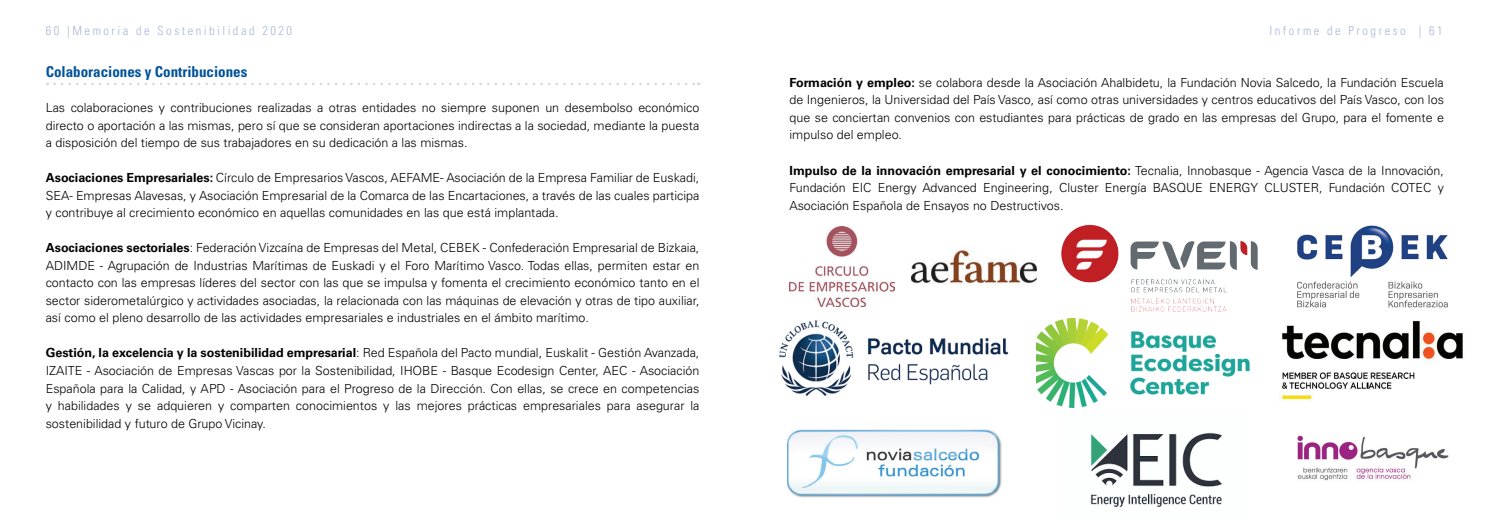
<style>
.page{position:relative;width:1489px;height:525px;background:#fff}
.page>*{position:absolute;margin:0;border:0;box-sizing:border-box;transform-origin:0 0}
.t1{font:700 condensed 15px "Univers LT Std";color:#01529a}
.t2{font:300 12.5px/17.5px "Univers LT Std";color:#000;text-align:justify}
.t3{font:300 condensed 12.5px "Univers LT Std";letter-spacing:.2em;color:#a8b7d9}
.s1{font-weight:700}
</style>
<div class="page">
<img style="left:789px;top:226px;width:105px;height:81px">
<img style="left:911px;top:250px;width:125px;height:35px">
<img style="left:1061px;top:224px;width:197px;height:88px">
<img style="left:1297px;top:225px;width:151px;height:83px">
<svg style="left:54px;top:82px;width:645px;height:3px"></svg>
<img style="left:779px;top:320px;width:230px;height:76px">
<img style="left:1036px;top:318px;width:213px;height:90px">
<img style="left:788px;top:429px;width:213px;height:68px">
<img style="left:1279px;top:320px;width:184px;height:81px">
<img style="left:1090px;top:433px;width:133px;height:74px">
<img style="left:1297px;top:435px;width:152px;height:46px">
<p class="t3" style="left:46px;top:24px;width:248px">60 |Memoria de Sostenibilidad 2020</p>
<p class="t3" style="left:1269px;top:24px;width:175px">Informe de Progreso | 61</p>
<p class="t1" style="left:46px;top:62px;width:203px">Colaboraciones y Contribuciones</p>
<p class="t2" style="left:46px;top:99px;width:655px">Las colaboraciones y contribuciones realizadas a otras entidades no siempre suponen un desembolso económico directo o aportación a las mismas, pero sí que se consideran aportaciones indirectas a la sociedad, mediante la puesta a disposición del tiempo de sus trabajadores en su dedicación a las mismas.</p>
<p class="t2" style="left:46px;top:169px;width:655px"><span class="s1">Asociaciones Empresariales:</span> Círculo de Empresarios Vascos, AEFAME- Asociación de la Empresa Familiar de Euskadi, SEA- Empresas Alavesas, y Asociación Empresarial de la Comarca de las Encartaciones, a través de las cuales participa y contribuye al crecimiento económico en aquellas comunidades en las que está implantada.</p>
<p class="t2" style="left:46px;top:239px;width:655px"><span class="s1">Asociaciones sectoriales</span>: Federación Vizcaína de Empresas del Metal, CEBEK - Confederación Empresarial de Bizkaia, ADIMDE - Agrupación de Industrias Marítimas de Euskadi y el Foro Marítimo Vasco. Todas ellas, permiten estar en contacto con las empresas líderes del sector con las que se impulsa y fomenta el crecimiento económico tanto en el sector siderometalúrgico y actividades asociadas, la relacionada con las máquinas de elevación y otras de tipo auxiliar, así como el pleno desarrollo de las actividades empresariales e industriales en el ámbito marítimo.</p>
<p class="t2" style="left:46px;top:344px;width:655px"><span class="s1">Gestión, la excelencia y la sostenibilidad empresarial</span>: Red Española del Pacto mundial, Euskalit - Gestión Avanzada, IZAITE - Asociación de Empresas Vascas por la Sostenibilidad, IHOBE - Basque Ecodesign Center, AEC - Asociación Española para la Calidad, y APD - Asociación para el Progreso de la Dirección. Con ellas, se crece en competencias y habilidades y se adquieren y comparten conocimientos y las mejores prácticas empresariales para asegurar la sostenibilidad y futuro de Grupo Vicinay.</p>
<p class="t2" style="left:789px;top:74px;width:656px"><span class="s1">Formación y empleo:</span> se colabora desde la Asociación Ahalbidetu, la Fundación Novia Salcedo, la Fundación Escuela de Ingenieros, la Universidad del País Vasco, así como otras universidades y centros educativos del País Vasco, con los que se conciertan convenios con estudiantes para prácticas de grado en las empresas del Grupo, para el fomente e impulso del empleo.</p>
<p class="t2" style="left:789px;top:161px;width:656px"><span class="s1">Impulso de la innovación empresarial y el conocimiento:</span> Tecnalia, Innobasque - Agencia Vasca de la Innovación, Fundación EIC Energy Advanced Engineering, Cluster Energía BASQUE ENERGY CLUSTER, Fundación COTEC y Asociación Española de Ensayos no Destructivos.</p>
</div>
